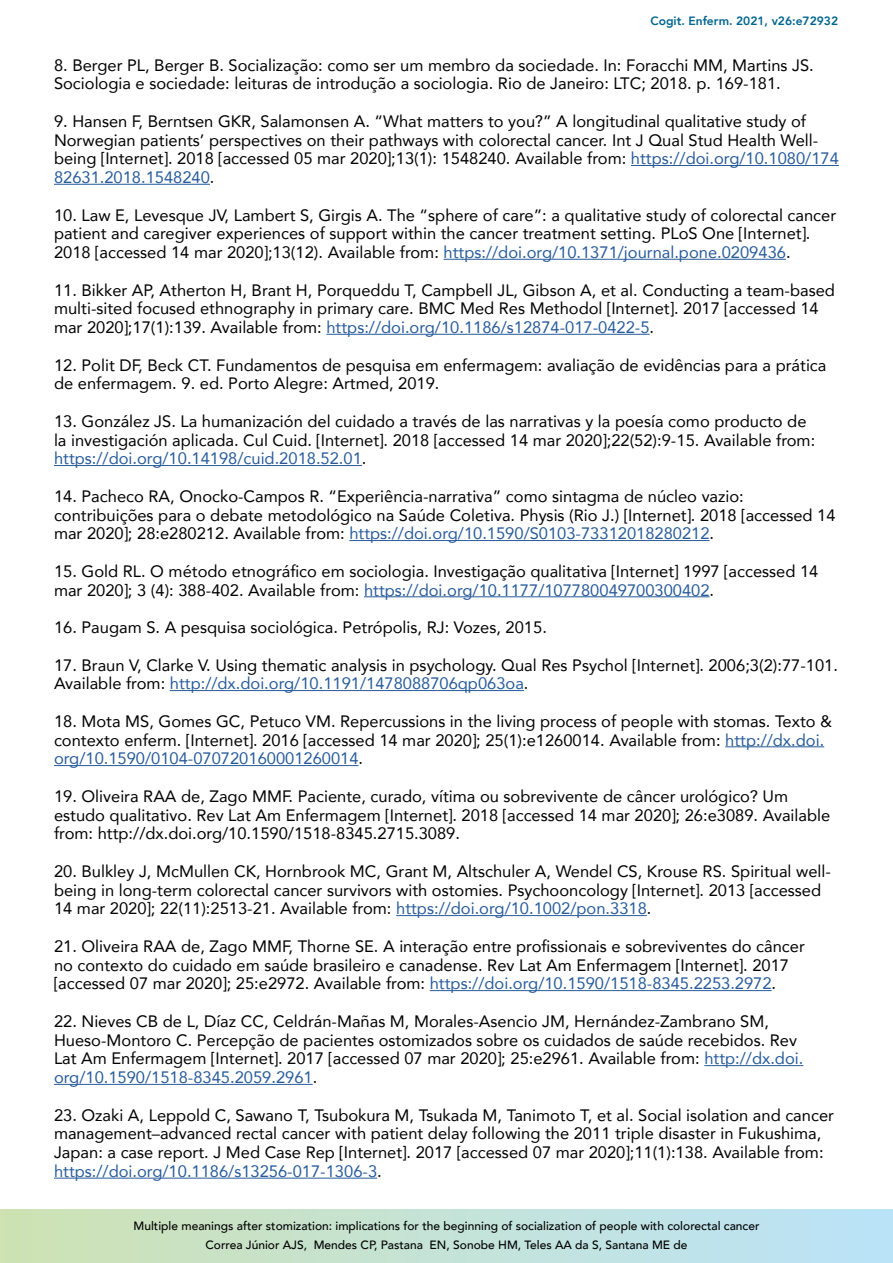
<style>
.page{position:relative;width:893px;height:1263px;background:#fff}
.page>*{position:absolute;margin:0;border:0;box-sizing:border-box;transform-origin:0 0}
.t1{font:16.5px/18.8px "Avenir";color:#000}
.t2{font:500 12px/18.6px "Avenir";color:#000;text-align:center}
.t3{font:800 12px "Avenir";color:#00658f}
.s1{color:#275b9b}
</style>
<div class="page">
<svg style="left:0;top:1209px;width:893px;height:54px;background:#c4e2d6"></svg>
<hr style="left:631px;top:165px;width:208px;height:1px;background:#275b9b">
<hr style="left:54px;top:184px;width:156px;height:1px;background:#275b9b">
<hr style="left:444px;top:259px;width:342px;height:1px;background:#275b9b">
<hr style="left:326px;top:334px;width:324px;height:1px;background:#275b9b">
<hr style="left:54px;top:465px;width:308px;height:1px;background:#275b9b">
<hr style="left:349px;top:540px;width:361px;height:1px;background:#275b9b">
<hr style="left:364px;top:596px;width:346px;height:1px;background:#275b9b">
<hr style="left:170px;top:690px;width:354px;height:1px;background:#275b9b">
<hr style="left:725px;top:746px;width:99px;height:1px;background:#275b9b">
<hr style="left:54px;top:765px;width:305px;height:1px;background:#275b9b">
<hr style="left:396px;top:915px;width:251px;height:1px;background:#275b9b">
<hr style="left:430px;top:990px;width:342px;height:1px;background:#275b9b">
<hr style="left:704px;top:1065px;width:99px;height:1px;background:#275b9b">
<hr style="left:54px;top:1084px;width:259px;height:1px;background:#275b9b">
<hr style="left:54px;top:1178px;width:323px;height:1px;background:#275b9b">
<p class="t3" style="left:650px;top:12px;width:189px">Cogit. Enferm. 2021, v26:e72932</p>
<p class="t1" style="left:54px;top:55px;width:761px">8. Berger PL, Berger B. Socialização: como ser um membro da sociedade. In: Foracchi MM, Martins JS.<br>Sociologia e sociedade: leituras de introdução a sociologia. Rio de Janeiro: LTC; 2018. p. 169-181.</p>
<p class="t1" style="left:54px;top:111px;width:786px">9. Hansen F, Berntsen GKR, Salamonsen A. “What matters to you?” A longitudinal qualitative study of Norwegian patients’ perspectives on their pathways with colorectal cancer. Int J Qual Stud Health Well&shy;being [Internet]. 2018 [accessed 05 mar 2020];13(1): 1548240. Available from: <span class="s1">https://doi.org/10.1080/174<br>82631.2018.1548240</span>.</p>
<p class="t1" style="left:54px;top:205px;width:784px">10. Law E, Levesque JV, Lambert S, Girgis A. The “sphere of care”: a qualitative study of colorectal cancer patient and caregiver experiences of support within the cancer treatment setting. PLoS One [Internet].<br>2018 [accessed 14 mar 2020];13(12). Available from: <span class="s1">https://doi.org/10.1371/journal.pone.0209436</span>.</p>
<p class="t1" style="left:54px;top:280px;width:782px">11. Bikker AP, Atherton H, Brant H, Porqueddu T, Campbell JL, Gibson A, et al. Conducting a team-based multi-sited focused ethnography in primary care. BMC Med Res Methodol [Internet]. 2017 [accessed 14 mar 2020];17(1):139. Available from: <span class="s1">https://doi.org/10.1186/s12874-017-0422-5</span>.</p>
<p class="t1" style="left:54px;top:355px;width:774px">12. Polit DF, Beck CT. Fundamentos de pesquisa em enfermagem: avaliação de evidências para a prática de enfermagem. 9. ed. Porto Alegre: Artmed, 2019.</p>
<p class="t1" style="left:54px;top:411px;width:763px">13. González JS. La humanización del cuidado a través de las narrativas y la poesía como producto de la investigación aplicada. Cul Cuid. [Internet]. 2018 [accessed 14 mar 2020];22(52):9-15. Available from: <span class="s1">https://doi.org/10.14198/cuid.2018.52.01</span>.</p>
<p class="t1" style="left:54px;top:486px;width:783px">14. Pacheco RA, Onocko-Campos R. “Experiência-narrativa” como sintagma de núcleo vazio: contribuições para o debate metodológico na Saúde Coletiva. Physis (Rio J.) [Internet]. 2018 [accessed 14 mar 2020]; 28:e280212. Available from: <span class="s1">https://doi.org/10.1590/S0103-73312018280212</span>.</p>
<p class="t1" style="left:54px;top:561px;width:766px">15. Gold RL. O método etnográfico em sociologia. Investigação qualitativa [Internet] 1997 [accessed 14 mar 2020]; 3 (4): 388-402. Available from: <span class="s1">https://doi.org/10.1177/107780049700300402</span>.</p>
<p class="t1" style="left:54px;top:617px;width:494px">16. Paugam S. A pesquisa sociológica. Petrópolis, RJ: Vozes, 2015.</p>
<p class="t1" style="left:54px;top:655px;width:785px">17. Braun V, Clarke V. Using thematic analysis in psychology. Qual Res Psychol [Internet]. 2006;3(2):77-101.<br>Available from: <span class="s1">http://dx.doi.org/10.1191/1478088706qp063oa</span>.</p>
<p class="t1" style="left:54px;top:711px;width:780px">18. Mota MS, Gomes GC, Petuco VM. Repercussions in the living process of people with stomas. Texto &amp; contexto enferm. [Internet]. 2016 [accessed 14 mar 2020]; 25(1):e1260014. Available from: <span class="s1">http://dx.doi. org/10.1590/0104-070720160001260014</span>.</p>
<p class="t1" style="left:54px;top:786px;width:778px">19. Oliveira RAA de, Zago MMF. Paciente, curado, vítima ou sobrevivente de câncer urológico? Um estudo qualitativo. Rev Lat Am Enfermagem [Internet]. 2018 [accessed 14 mar 2020]; 26:e3089. Available from: http://dx.doi.org/10.1590/1518-8345.2715.3089.</p>
<p class="t1" style="left:54px;top:861px;width:778px">20. Bulkley J, McMullen CK, Hornbrook MC, Grant M, Altschuler A, Wendel CS, Krouse RS. Spiritual well&shy;being in long-term colorectal cancer survivors with ostomies. Psychooncology [Internet]. 2013 [accessed<br>14 mar 2020]; 22(11):2513-21. Available from: <span class="s1">https://doi.org/10.1002/pon.3318</span>.</p>
<p class="t1" style="left:54px;top:936px;width:752px">21. Oliveira RAA de, Zago MMF, Thorne SE. A interação entre profissionais e sobreviventes do câncer no contexto do cuidado em saúde brasileiro e canadense. Rev Lat Am Enfermagem [Internet]. 2017 [accessed 07 mar 2020]; 25:e2972. Available from: <span class="s1">https://doi.org/10.1590/1518-8345.2253.2972</span>.</p>
<p class="t1" style="left:54px;top:1011px;width:751px">22. Nieves CB de L, Díaz CC, Celdrán-Mañas M, Morales-Asencio JM, Hernández-Zambrano SM, Hueso-Montoro C. Percepção de pacientes ostomizados sobre os cuidados de saúde recebidos. Rev Lat Am Enfermagem [Internet]. 2017 [accessed 07 mar 2020]; 25:e2961. Available from: <span class="s1">http://dx.doi. org/10.1590/1518-8345.2059.2961</span>.</p>
<p class="t1" style="left:54px;top:1105px;width:781px">23. Ozaki A, Leppold C, Sawano T, Tsubokura M, Tsukada M, Tanimoto T, et al. Social isolation and cancer management–advanced rectal cancer with patient delay following the 2011 triple disaster in Fukushima, Japan: a case report. J Med Case Rep [Internet]. 2017 [accessed 07 mar 2020];11(1):138. Available from: <span class="s1">https://doi.org/10.1186/s13256-017-1306-3</span>.</p>
<p class="t2" style="left:134px;top:1216px;width:627px">Multiple meanings after stomization: implications for the beginning of socialization of people with colorectal cancer<br>Correa Júnior AJS, Mendes CP, Pastana EN, Sonobe HM, Teles AA da S, Santana ME de</p>
</div>
